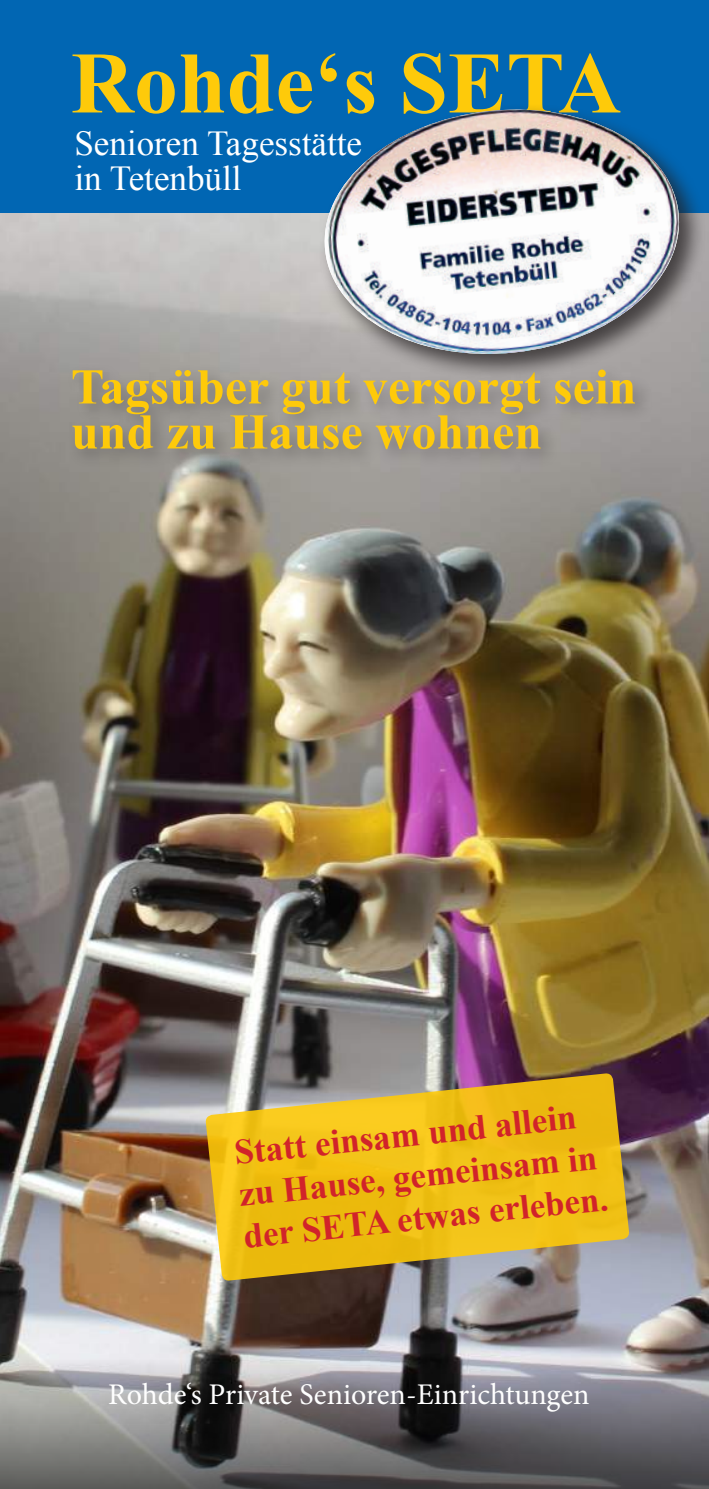
<style>
.page{position:relative;width:709px;height:1489px;background:#fff}
.page>*{position:absolute;margin:0;border:0;box-sizing:border-box;transform-origin:0 0}
.t1{font:700 87.5px "Times New Roman";color:#feca0a}
.t2{font:700 50px/45px "Times New Roman";color:#feca0a}
.t3{font:700 35px/42px "Times New Roman";color:#d1232a}
.t4{font:35px/35px "Times New Roman";color:#fff}
.t5{font:30px "Minion Pro";color:#fff}
</style>
<div class="page">
<img style="left:0;top:213px;width:709px;height:1145px">
<svg style="left:0;top:1358px;width:709px;height:130px;background:#717073"></svg>
<div style="left:0;top:0;width:709px;height:213px;background:#0166b3"></div>
<svg style="left:205px;top:1072px;width:424px;height:209px;background:#d9b12e"></svg>
<div style="left:66px;top:363px;width:588px;height:106px;background:#231f20;opacity:.3"></div>
<div style="left:319px;top:103px;width:387px;height:278px;background:#231f20;opacity:.75"></div>
<svg style="left:319px;top:103px;width:366px;height:7px"></svg>
<img style="left:318px;top:110px;width:367px;height:253px">
<h1 class="t1" style="left:71px;top:23px;width:552px">Rohde‘s SETA</h1>
<p class="t4" style="left:74px;top:125px;width:289px">Senioren Tagesstätte in Tetenbüll</p>
<h2 class="t2" style="left:71px;top:363px;width:567px">Tagsüber gut versorgt sein und zu Hause wohnen</h2>
<p class="t3" style="left:232px;top:1130px;width:368px;rotate:-6deg">Statt einsam und allein zu Hause, gemeinsam in der SETA etwas erleben.</p>
<p class="t5" style="left:108px;top:1374px;width:483px">Rohde‘s Private Senioren-Einrichtungen</p>
</div>
